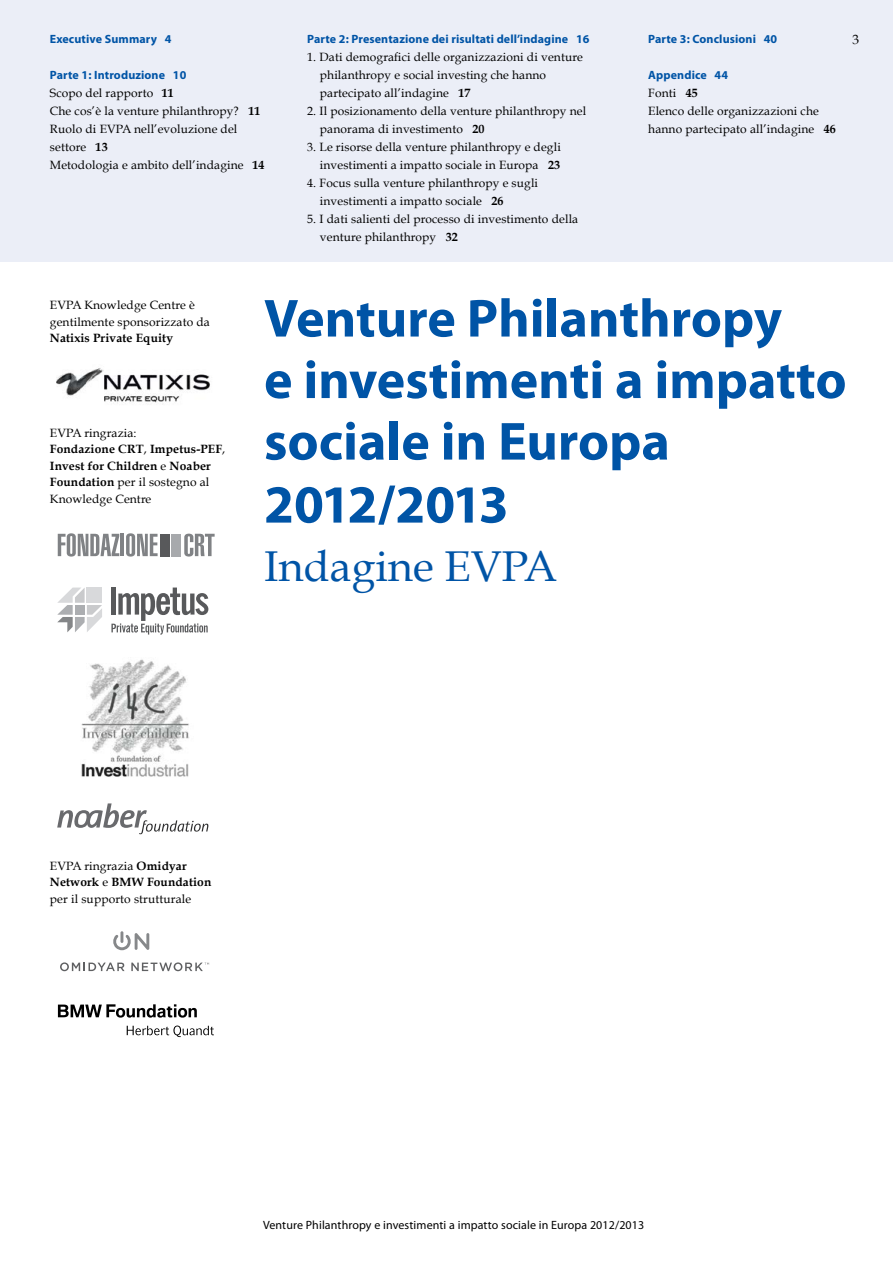
<style>
.page{position:relative;width:893px;height:1263px;background:#fff}
.page>*{position:absolute;margin:0;border:0;box-sizing:border-box;transform-origin:0 0}
.t1{font:700 54px/61.9px "Myriad Pro";color:#0054a6}
.t2{font:43.05px "Book Antiqua";color:#0054a6}
.t3{font:13.5px "Book Antiqua";color:#000}
.t4{font:12px/18px "Book Antiqua";letter-spacing:.01em;color:#000}
.t5{font:700 12px/16.5px "Book Antiqua";letter-spacing:.01em;color:#000}
.t6{font:700 12px "Myriad Pro";letter-spacing:.01em;color:#0054a6}
.t7{font:12px "Myriad Pro";letter-spacing:.01em;color:#000}
.s1{font-weight:700}
.s2{font-weight:400}
</style>
<div class="page">
<div style="left:0;top:0;width:893px;height:262px;background:#ebeef7"></div>
<div style="left:161px;top:534px;width:9px;height:22px;background:#58595b"></div>
<div style="left:172px;top:534px;width:9px;height:22px;background:#a7a9ac"></div>
<svg style="left:58px;top:533px;width:61px;height:23px"></svg>
<hr style="left:121px;top:534px;width:3px;height:22px;background:#808285">
<svg style="left:126px;top:533px;width:32px;height:23px"></svg>
<svg style="left:184px;top:534px;width:31px;height:22px"></svg>
<img style="left:56px;top:368px;width:154px;height:37px">
<img style="left:81px;top:659px;width:108px;height:118px">
<svg style="left:57px;top:803px;width:151px;height:31px"></svg>
<svg style="left:113px;top:931px;width:36px;height:19px"></svg>
<svg style="left:60px;top:962px;width:65px;height:9px"></svg>
<svg style="left:131px;top:962px;width:78px;height:9px"></svg>
<svg style="left:57px;top:587px;width:45px;height:45px"></svg>
<svg style="left:111px;top:587px;width:97px;height:48px"></svg>
<svg style="left:127px;top:1025px;width:87px;height:12px"></svg>
<svg style="left:58px;top:1004px;width:139px;height:13px"></svg>
<p class="t6" style="left:50px;top:31px;width:123px">Executive Summary 4</p>
<p class="t6" style="left:50px;top:67px;width:138px">Parte 1: Introduzione 10</p>
<p class="t4" style="left:50px;top:84px;width:216px">Scopo del rapporto <span class="s1">11<br></span>Che cos’è la venture philanthropy? <span class="s1">11<br></span>Ruolo di EVPA nell’evoluzione del settore <span class="s1">13<br></span>Metodologia e ambito dell’indagine <span class="s1">14</span></p>
<p class="t6" style="left:307px;top:31px;width:284px">Parte 2: Presentazione dei risultati dell’indagine 16</p>
<p class="t4" style="left:320px;top:48px;width:264px;text-indent:-13px">1. Dati demografici delle organizzazioni di venture philanthropy e social investing che hanno partecipato all’indagine <span class="s1">17</span></p>
<p class="t4" style="left:320px;top:102px;width:268px;text-indent:-13px">2. Il posizionamento della venture philanthropy nel panorama di investimento <span class="s1">20</span></p>
<p class="t4" style="left:307px;top:138px;width:255px;text-align:right">3. Le risorse della venture philanthropy e degli investimenti a impatto sociale in Europa <span class="s1">23</span></p>
<p class="t4" style="left:320px;top:174px;width:220px;text-indent:-13px">4. Focus sulla venture philanthropy e sugli investimenti a impatto sociale <span class="s1">26</span></p>
<p class="t4" style="left:320px;top:210px;width:260px;text-indent:-13px">5. I dati salienti del processo di investimento della venture philanthropy <span class="s1">32</span></p>
<p class="t6" style="left:648px;top:31px;width:131px">Parte 3: Conclusioni 40</p>
<p class="t6" style="left:648px;top:67px;width:81px">Appendice 44</p>
<p class="t4" style="left:648px;top:84px;width:189px">Fonti <span class="s1">45<br></span>Elenco delle organizzazioni che hanno partecipato all’indagine <span class="s1">46</span></p>
<p class="t3" style="left:853px;top:31px;width:8px">3</p>
<p class="t4" style="left:50px;top:297px;width:162px;line-height:16.5px">EVPA Knowledge Centre è gentilmente sponsorizzato da</p>
<p class="t5" style="left:50px;top:330px;width:125px">Natixis Private Equity</p>
<p class="t5" style="left:50px;top:425px;width:177px"><span class="s2">EVPA ringrazia:<br></span>Fondazione CRT<span class="s2">,</span> Impetus-PEF<span class="s2">,<br></span>Invest for Children <span class="s2">e</span> Noaber<br>Foundation <span class="s2">per il sostegno al<br>Knowledge Centre</span></p>
<h1 class="t1" style="left:264px;top:286px;width:584px">Venture Philanthropy<br>e investimenti a impatto sociale in Europa<br>2012/2013</h1>
<h2 class="t2" style="left:264px;top:539px;width:295px">Indagine EVPA</h2>
<p class="t4" style="left:50px;top:858px;width:163px;line-height:16.5px">EVPA ringrazia <span class="s1">Omidyar<br>Network</span> e <span class="s1">BMW Foundation </span>per il supporto strutturale</p>
<p class="t7" style="left:263px;top:1217px;width:383px">Venture Philanthropy e investimenti a impatto sociale in Europa 2012/2013</p>
</div>
